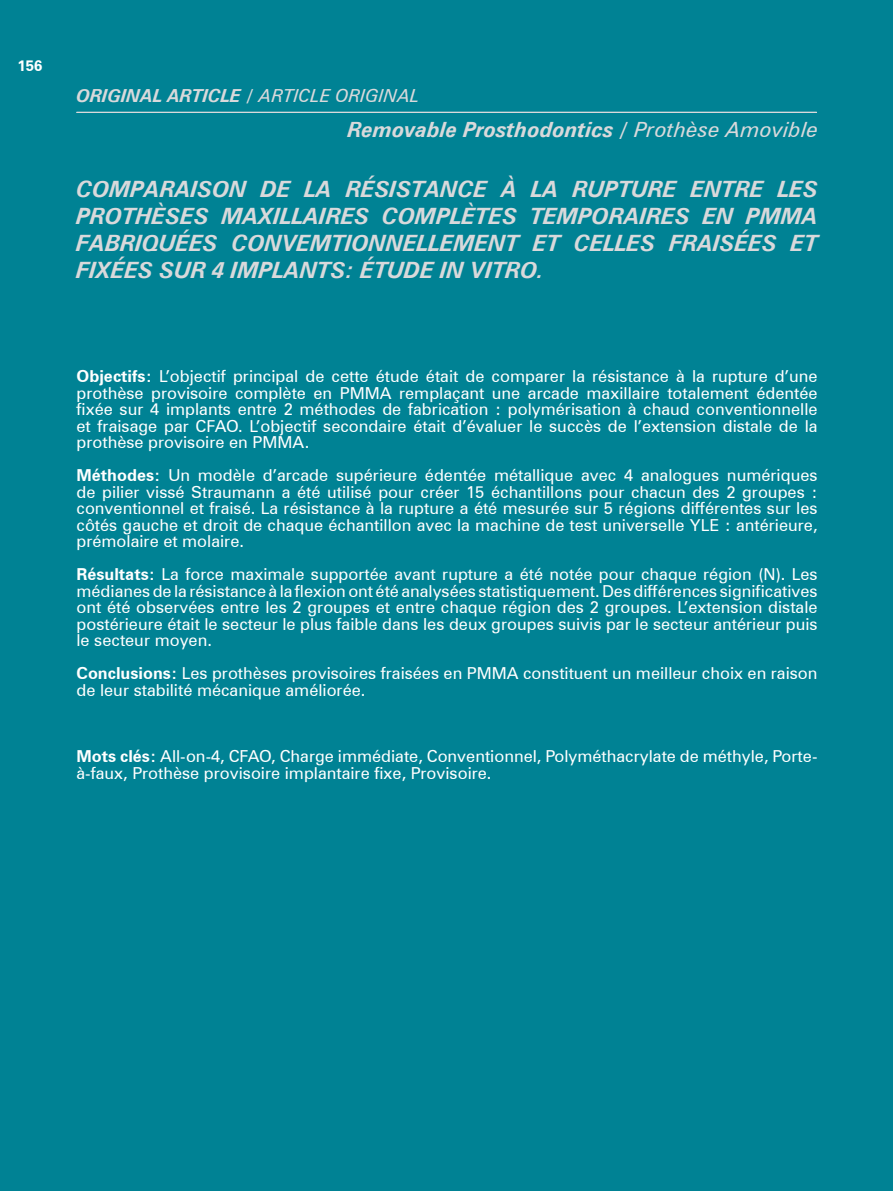
<style>
.page{position:relative;width:893px;height:1191px;background:#008294}
.page>*{position:absolute;margin:0;border:0;box-sizing:border-box;transform-origin:0 0}
.t1{font:italic 700 22.5px/27px "Zurich BT";color:#d9d9db;text-align:justify}
.t2{font:italic 700 21px "Zurich BT";color:#d9d9db}
.t3{font:italic 700 18px "Zurich BT";color:#d9d9db}
.t4{font:16.5px/16.5px "Zurich BT";color:#fff;text-align:justify}
.t5{font:700 15px "Zurich BT";color:#fff}
.s1{font-style:normal}
.s2{font-weight:400}
.s3{font-weight:700}
</style>
<div class="page">
<hr style="left:77px;top:112px;width:740px;height:1px;background:#d9d9db">
<p class="t5" style="left:17px;top:57px;width:26px">156</p>
<p class="t3" style="left:77px;top:84px;width:345px">ORIGINAL ARTICLE <span class="s1">/</span> <span class="s2">ARTICLE ORIGINAL</span></p>
<p class="t2" style="left:348px;top:117px;width:472px">Removable Prosthodontics / <span class="s2">Prothèse Amovible</span></p>
<p class="t1" style="left:76px;top:176px;width:743px">COMPARAISON DE LA RÉSISTANCE À LA RUPTURE ENTRE LES PROTHÈSES MAXILLAIRES COMPLÈTES TEMPORAIRES EN PMMA FABRIQUÉES CONVEMTIONNELLEMENT ET CELLES FRAISÉES ET FIXÉES SUR 4 IMPLANTS: ÉTUDE IN VITRO.</p>
<p class="t4" style="left:76px;top:368px;width:743px"><span class="s3">Objectifs:</span> L’objectif principal de cette étude était de comparer la résistance à la rupture d’une prothèse provisoire complète en PMMA remplaçant une arcade maxillaire totalement édentée fixée sur 4 implants entre 2 méthodes de fabrication : polymérisation à chaud conventionnelle et fraisage par CFAO. L’objectif secondaire était d’évaluer le succès de l’extension distale de la prothèse provisoire en PMMA.</p>
<p class="t4" style="left:76px;top:467px;width:743px"><span class="s3">Méthodes:</span> Un modèle d’arcade supérieure édentée métallique avec 4 analogues numériques de pilier vissé Straumann a été utilisé pour créer 15 échantillons pour chacun des 2 groupes : conventionnel et fraisé. La résistance à la rupture a été mesurée sur 5 régions différentes sur les côtés gauche et droit de chaque échantillon avec la machine de test universelle YLE : antérieure, prémolaire et molaire.</p>
<p class="t4" style="left:76px;top:566px;width:743px"><span class="s3">Résultats:</span> La force maximale supportée avant rupture a été notée pour chaque région (N). Les médianes de la résistance à la flexion ont été analysées statistiquement. Des différences significatives ont été observées entre les 2 groupes et entre chaque région des 2 groupes. L’extension distale postérieure était le secteur le plus faible dans les deux groupes suivis par le secteur antérieur puis le secteur moyen.</p>
<p class="t4" style="left:76px;top:665px;width:743px"><span class="s3">Conclusions:</span> Les prothèses provisoires fraisées en PMMA constituent un meilleur choix en raison de leur stabilité mécanique améliorée.</p>
<p class="t4" style="left:76px;top:747px;width:742px"><span class="s3">Mots clés:</span> All-on-4, CFAO, Charge immédiate, Conventionnel, Polyméthacrylate de méthyle, Porte&shy;à-faux, Prothèse provisoire implantaire fixe, Provisoire.</p>
</div>
